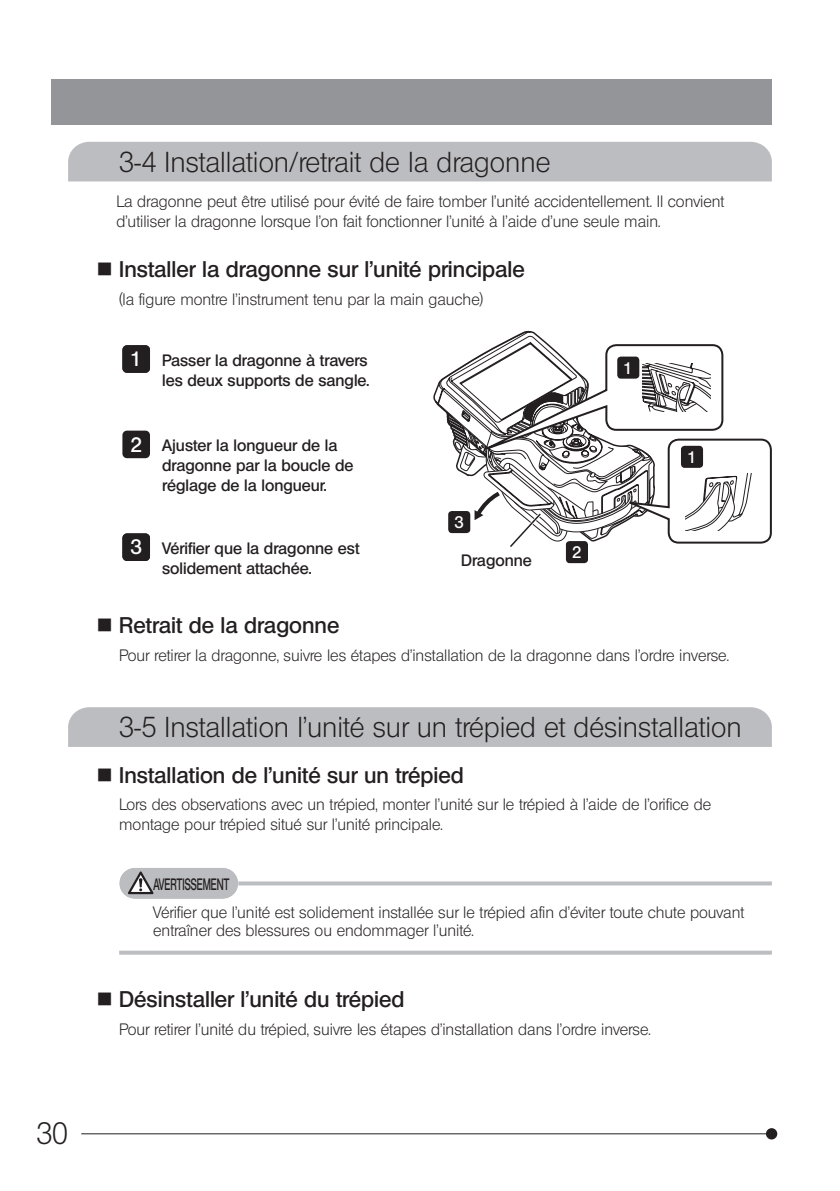
<style>
.page{position:relative;width:840px;height:1191px;background:#fff}
.page>*{position:absolute;margin:0;border:0;box-sizing:border-box;transform-origin:0 0}
.t1{font:30px "Olympus Leicht Normal";color:#231f20}
.t2{font:28px "Olympus Leicht Normal";color:#231f20}
.t3{font:22px "Olympus Leicht Halbfett";color:#231f20}
.t4{font:20.2px "Olympus Leicht Halbfett";color:#fff}
.t5{font:16.2px "Olympus Leicht Halbfett";color:#fff}
.t6{font:16px/20px "Olympus Leicht Normal";color:#231f20}
.t7{font:16px/20px "Olympus Leicht Halbfett";color:#231f20}
.t8{font:16px "Olympus Leicht Halbfett";color:#231f20;scale:.62 1}
</style>
<div class="page">
<div style="left:765px;top:1128px;width:11px;height:11px;background:#231f20;border-radius:50%"></div>
<hr style="left:81px;top:1133px;width:690px;height:1px;background:#231f20">
<div style="left:51px;top:79px;width:720px;height:46px;background:#939598"></div>
<div style="left:68px;top:142px;width:703px;height:39px;background:#bcbdc0"></div>
<div style="left:122px;top:345px;width:28px;height:28px;background:#231f20;border-radius:5px"></div>
<svg style="left:433px;top:331px;width:114px;height:74px"></svg>
<div style="left:565px;top:541px;width:22px;height:22px;background:#231f20;border-radius:4px"></div>
<svg style="left:437px;top:343px;width:334px;height:207px"></svg>
<div style="left:448px;top:511px;width:22px;height:22px;background:#231f20;border-radius:4px"></div>
<div style="left:122px;top:430px;width:28px;height:28px;background:#231f20;border-radius:5px"></div>
<div style="left:122px;top:533px;width:28px;height:28px;background:#231f20;border-radius:5px"></div>
<div style="left:68px;top:707px;width:703px;height:40px;background:#bcbdc0"></div>
<div style="left:119px;top:867px;width:119px;height:32px;background:#bcbdc0;border-radius:16px"></div>
<svg style="left:128px;top:871px;width:25px;height:23px"></svg>
<svg style="left:238px;top:881px;width:533px;height:4px;background:#c3c4c7"></svg>
<svg style="left:119px;top:950px;width:652px;height:4px;background:#c7c8ca"></svg>
<div style="left:437px;top:549px;width:119px;height:22px;background:#fff"></div>
<h2 class="t2" style="left:119px;top:146px;width:432px">3-4 Installation/retrait de la dragonne</h2>
<p class="t6" style="left:116px;top:191px;width:609px">La dragonne peut être utilisé pour évité de faire tomber l'unité accidentellement. Il convient d'utiliser la dragonne lorsque l'on fait fonctionner l'unité à l'aide d'une seule main.</p>
<h3 class="t3" style="left:96px;top:256px;width:429px">■ Installer la dragonne sur l'unité principale</h3>
<p class="t6" style="left:119px;top:289px;width:365px">(la figure montre l'instrument tenu par la main gauche)</p>
<p class="t4" style="left:130px;top:347px;width:13px">1</p>
<p class="t7" style="left:162px;top:350px;width:209px">Passer la dragonne à travers les deux supports de sangle.</p>
<p class="t4" style="left:130px;top:432px;width:13px">2</p>
<p class="t7" style="left:162px;top:435px;width:193px">Ajuster la longueur de la dragonne par la boucle de réglage de la longueur.</p>
<p class="t4" style="left:130px;top:535px;width:13px">23</p>
<p class="t7" style="left:162px;top:538px;width:199px">Vérifier que la dragonne est solidement attachée.</p>
<h3 class="t3" style="left:96px;top:612px;width:244px">■ Retrait de la dragonne</h3>
<p class="t5" style="left:454px;top:513px;width:11px">3</p>
<p class="t7" style="left:445px;top:549px;width:80px">Hand strap</p>
<p class="t7" style="left:461px;top:550px;width:72px">Dragonne</p>
<p class="t5" style="left:572px;top:543px;width:11px">2</p>
<p class="t5" style="left:623px;top:358px;width:11px">1</p>
<p class="t5" style="left:687px;top:447px;width:11px">1</p>
<p class="t6" style="left:119px;top:645px;width:611px">Pour retirer la dragonne, suivre les étapes d'installation de la dragonne dans l'ordre inverse.</p>
<h2 class="t2" style="left:119px;top:711px;width:623px">3-5 Installation l'unité sur un trépied et désinstallation</h2>
<h3 class="t3" style="left:96px;top:762px;width:368px">■ Installation de l'unité sur un trépied</h3>
<p class="t6" style="left:119px;top:794px;width:593px">Lors des observations avec un trépied, monter l'unité sur le trépied à l'aide de l'orifice de montage pour trépied situé sur l'unité principale.</p>
<p class="t8" style="left:153px;top:875px;width:124px">AVERTISSEMENT</p>
<p class="t6" style="left:153px;top:903px;width:592px;line-height:18px">Vérifier que l'unité est solidement installée sur le trépied afin d'éviter toute chute pouvant entraîner des blessures ou endommager l'unité.</p>
<h3 class="t3" style="left:96px;top:986px;width:309px">■ Désinstaller l'unité du trépied</h3>
<p class="t6" style="left:119px;top:1019px;width:532px">Pour retirer l'unité du trépied, suivre les étapes d'installation dans l'ordre inverse.</p>
<h1 class="t1" style="left:36px;top:1115px;width:33px">30</h1>
</div>
